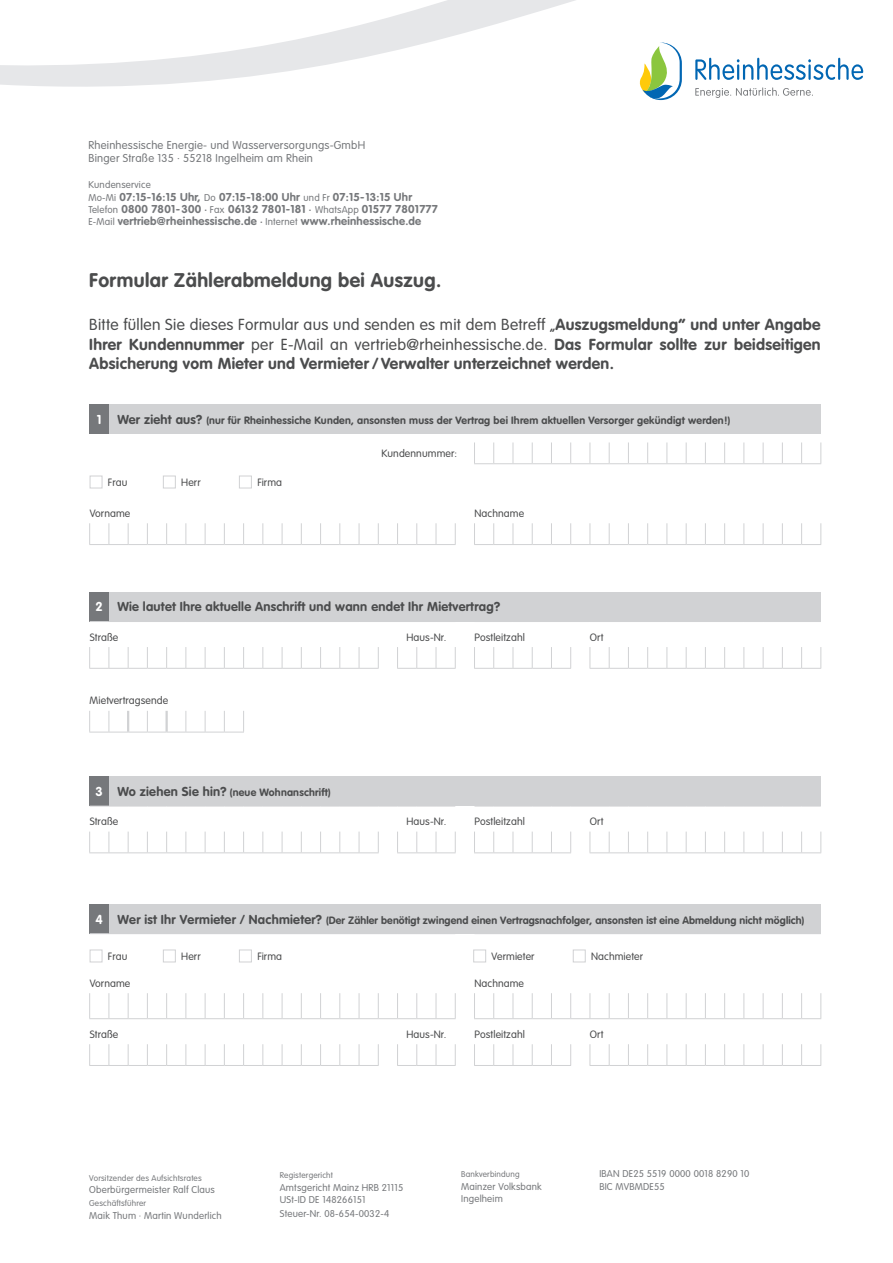
<style>
.page{position:relative;width:893px;height:1263px;background:#fff}
.page>*{position:absolute;margin:0;border:0;box-sizing:border-box;transform-origin:0 0}
.t1{font:700 19.5px "VAG Rounded LT";letter-spacing:.02em;color:#4b4c4d}
.t2{font:700 15.75px/19.5px "VAG Rounded LT";letter-spacing:.02em;color:#4b4c4d;text-align:justify}
.t3{font:700 12.75px "VAG Rounded LT";letter-spacing:.02em;color:#4b4c4d}
.t4{font:700 11.25px/12.3px "VAG Rounded LT";letter-spacing:.02em;color:#76787b}
.t5{font:300 11.25px/13.5px "VAG Rounded LT";letter-spacing:.02em;color:#76787b}
.t6{font:700 10.5px "VAG Rounded LT";letter-spacing:.02em;color:#4b4c4d}
.t7{font:300 10.5px "VAG Rounded LT";letter-spacing:.01em;color:#4b4c4d}
.t8{font:300 9.75px/13.2px "VAG Rounded LT";letter-spacing:.02em;color:#76787b}
.t9{font:300 8.25px "VAG Rounded LT";letter-spacing:.02em;color:#76787b}
.s1{font-weight:300;font-size:9.75px}
.s2{font-size:9.75px}
.s3{font-weight:300}
.s4{font-size:12.75px;color:#fff}
.s5{font-size:12.75px}
.s6{color:#fff}
</style>
<div class="page">
<svg style="left:0;top:0;width:864px;height:101px"></svg>
<div style="left:90px;top:404px;width:19px;height:30px;background:#76787b"></div>
<div style="left:109px;top:404px;width:712px;height:30px;background:#d1d2d4"></div>
<svg style="left:474px;top:442px;width:347px;height:22px"></svg>
<svg style="left:89px;top:523px;width:367px;height:22px"></svg>
<svg style="left:474px;top:523px;width:347px;height:22px"></svg>
<div style="left:90px;top:476px;width:12px;height:12px;border:1px solid #d1d2d4"></div>
<div style="left:163px;top:476px;width:13px;height:12px;border:1px solid #d1d2d4"></div>
<div style="left:239px;top:476px;width:13px;height:12px;border:1px solid #d1d2d4"></div>
<div style="left:90px;top:591px;width:19px;height:30px;background:#76787b"></div>
<div style="left:109px;top:591px;width:712px;height:30px;background:#d1d2d4"></div>
<svg style="left:89px;top:647px;width:290px;height:22px"></svg>
<svg style="left:397px;top:647px;width:59px;height:22px"></svg>
<svg style="left:474px;top:647px;width:97px;height:22px"></svg>
<svg style="left:590px;top:647px;width:231px;height:22px"></svg>
<svg style="left:89px;top:711px;width:155px;height:22px"></svg>
<svg style="left:90px;top:621px;width:365px;height:1px"></svg>
<svg style="left:474px;top:621px;width:347px;height:1px"></svg>
<hr style="left:127px;top:711px;width:2px;height:21px;background:#d1d2d4">
<hr style="left:166px;top:711px;width:2px;height:21px;background:#d1d2d4">
<div style="left:90px;top:776px;width:19px;height:30px;background:#76787b"></div>
<div style="left:109px;top:776px;width:712px;height:30px;background:#d1d2d4"></div>
<svg style="left:89px;top:831px;width:290px;height:22px"></svg>
<svg style="left:397px;top:831px;width:59px;height:22px"></svg>
<svg style="left:474px;top:831px;width:97px;height:22px"></svg>
<svg style="left:590px;top:831px;width:231px;height:22px"></svg>
<svg style="left:90px;top:806px;width:365px;height:1px"></svg>
<svg style="left:474px;top:806px;width:347px;height:1px"></svg>
<div style="left:90px;top:904px;width:19px;height:30px;background:#76787b"></div>
<div style="left:109px;top:904px;width:712px;height:30px;background:#d1d2d4"></div>
<svg style="left:89px;top:1044px;width:290px;height:22px"></svg>
<svg style="left:397px;top:1044px;width:59px;height:22px"></svg>
<svg style="left:474px;top:1044px;width:97px;height:22px"></svg>
<svg style="left:590px;top:1044px;width:231px;height:22px"></svg>
<svg style="left:90px;top:933px;width:19px;height:1px"></svg>
<svg style="left:89px;top:993px;width:367px;height:26px"></svg>
<svg style="left:474px;top:993px;width:347px;height:26px"></svg>
<div style="left:90px;top:949px;width:12px;height:13px;border:1px solid #d1d2d4"></div>
<div style="left:163px;top:949px;width:13px;height:13px;border:1px solid #d1d2d4"></div>
<div style="left:239px;top:949px;width:13px;height:13px;border:1px solid #d1d2d4"></div>
<div style="left:473px;top:949px;width:13px;height:13px;border:1px solid #d1d2d4"></div>
<div style="left:573px;top:949px;width:13px;height:13px;border:1px solid #d1d2d4"></div>
<p class="t5" style="left:88px;top:138px;width:278px">Rheinhessische Energie- und Wasserversorgungs-GmbH<br>Binger Straße 135 · 55218 Ingelheim am Rhein</p>
<p class="t8" style="left:88px;top:178px;width:64px">Kundenservice</p>
<p class="t4" style="left:88px;top:191px;width:351px"><span class="s1">Mo-Mi</span> 07:15-16:15 Uhr, <span class="s1">Do</span> 07:15-18:00 Uhr <span class="s1">und Fr</span> 07:15-13:15 Uhr<br><span class="s1">Telefon</span> 0800 7801-300 <span class="s2">·</span> <span class="s1">Fax</span> 06132 7801-181 <span class="s2">·</span> <span class="s1">WhatsApp</span> 01577 7801777<br><span class="s1">E-Mail</span> vertrieb@rheinhessische.de <span class="s2">·</span> <span class="s1">Internet</span> www.rheinhessische.de</p>
<h1 class="t1" style="left:89px;top:268px;width:353px">Formular Zählerabmeldung bei Auszug.</h1>
<p class="t2" style="left:89px;top:316px;width:733px"><span class="s3">Bitte füllen Sie dieses Formular aus und senden es mit dem Betreff „</span>Auszugsmeldung“ und unter Angabe Ihrer Kundennummer <span class="s3">per E-Mail an vertrieb@rheinhessische.de.</span> Das Formular sollte zur beidseitigen Absicherung vom Mieter und Vermieter / Verwalter unterzeichnet werden.</p>
<p class="t6" style="left:97px;top:414px;width:635px"><span class="s4">1</span> <span class="s5">Wer zieht aus?</span> (nur für Rheinhessiche Kunden, ansonsten muss der Vertrag bei Ihrem aktuellen Versorger gekündigt werden!)</p>
<p class="t7" style="left:381px;top:447px;width:77px">Kundennummer:</p>
<p class="t7" style="left:108px;top:477px;width:21px">Frau</p>
<p class="t7" style="left:181px;top:477px;width:21px">Herr</p>
<p class="t7" style="left:257px;top:477px;width:26px">Firma</p>
<p class="t7" style="left:90px;top:507px;width:42px">Vorname</p>
<p class="t7" style="left:474px;top:507px;width:51px">Nachname</p>
<p class="t3" style="left:96px;top:599px;width:406px"><span class="s6">2</span> Wie lautet Ihre aktuelle Anschrift und wann endet Ihr Mietvertrag?</p>
<p class="t7" style="left:90px;top:631px;width:30px">Straße</p>
<p class="t7" style="left:406px;top:631px;width:41px">Haus-Nr.</p>
<p class="t7" style="left:474px;top:631px;width:52px">Postleitzahl</p>
<p class="t7" style="left:590px;top:631px;width:15px">Ort</p>
<p class="t7" style="left:90px;top:695px;width:80px">Mietvertragsende</p>
<p class="t6" style="left:96px;top:786px;width:236px"><span class="s4">3</span> <span class="s5">Wo ziehen Sie hin?</span> (neue Wohnanschrift)</p>
<p class="t7" style="left:90px;top:815px;width:30px">Straße</p>
<p class="t7" style="left:406px;top:815px;width:41px">Haus-Nr.</p>
<p class="t7" style="left:474px;top:815px;width:52px">Postleitzahl</p>
<p class="t7" style="left:590px;top:815px;width:15px">Ort</p>
<p class="t6" style="left:96px;top:914px;width:710px"><span class="s4">4</span> <span class="s5">Wer ist Ihr Vermieter / Nachmieter?</span> (Der Zähler benötigt zwingend einen Vertragsnachfolger, ansonsten ist eine Abmeldung nicht möglich)</p>
<p class="t7" style="left:108px;top:950px;width:21px">Frau</p>
<p class="t7" style="left:181px;top:950px;width:21px">Herr</p>
<p class="t7" style="left:257px;top:950px;width:26px">Firma</p>
<p class="t7" style="left:492px;top:950px;width:44px">Vermieter</p>
<p class="t7" style="left:591px;top:950px;width:53px">Nachmieter</p>
<p class="t7" style="left:90px;top:977px;width:42px">Vorname</p>
<p class="t7" style="left:474px;top:977px;width:51px">Nachname</p>
<p class="t7" style="left:90px;top:1028px;width:30px">Straße</p>
<p class="t7" style="left:406px;top:1028px;width:41px">Haus-Nr.</p>
<p class="t7" style="left:474px;top:1028px;width:52px">Postleitzahl</p>
<p class="t7" style="left:590px;top:1028px;width:15px">Ort</p>
<p class="t9" style="left:89px;top:1173px;width:114px">Vorsitzender des Aufsichtsrates</p>
<p class="t8" style="left:89px;top:1184px;width:127px">Oberbürgermeister Ralf Claus</p>
<p class="t9" style="left:89px;top:1198px;width:58px">Geschäftsführer</p>
<p class="t8" style="left:89px;top:1209px;width:134px">Maik Thum · Martin Wunderlich</p>
<p class="t9" style="left:280px;top:1170px;width:55px">Registergericht</p>
<p class="t8" style="left:280px;top:1181px;width:125px">Amtsgericht Mainz HRB 21115<br>USt-ID DE 148266151<br>Steuer-Nr. 08-654-0032-4</p>
<p class="t9" style="left:461px;top:1169px;width:60px">Bankverbindung</p>
<p class="t8" style="left:461px;top:1180px;width:82px;line-height:12.8px">Mainzer Volksbank<br>Ingelheim</p>
<p class="t8" style="left:599px;top:1167px;width:151px;line-height:12.8px">IBAN DE25 5519 0000 0018 8290 10<br>BIC MVBMDE55</p>
</div>
